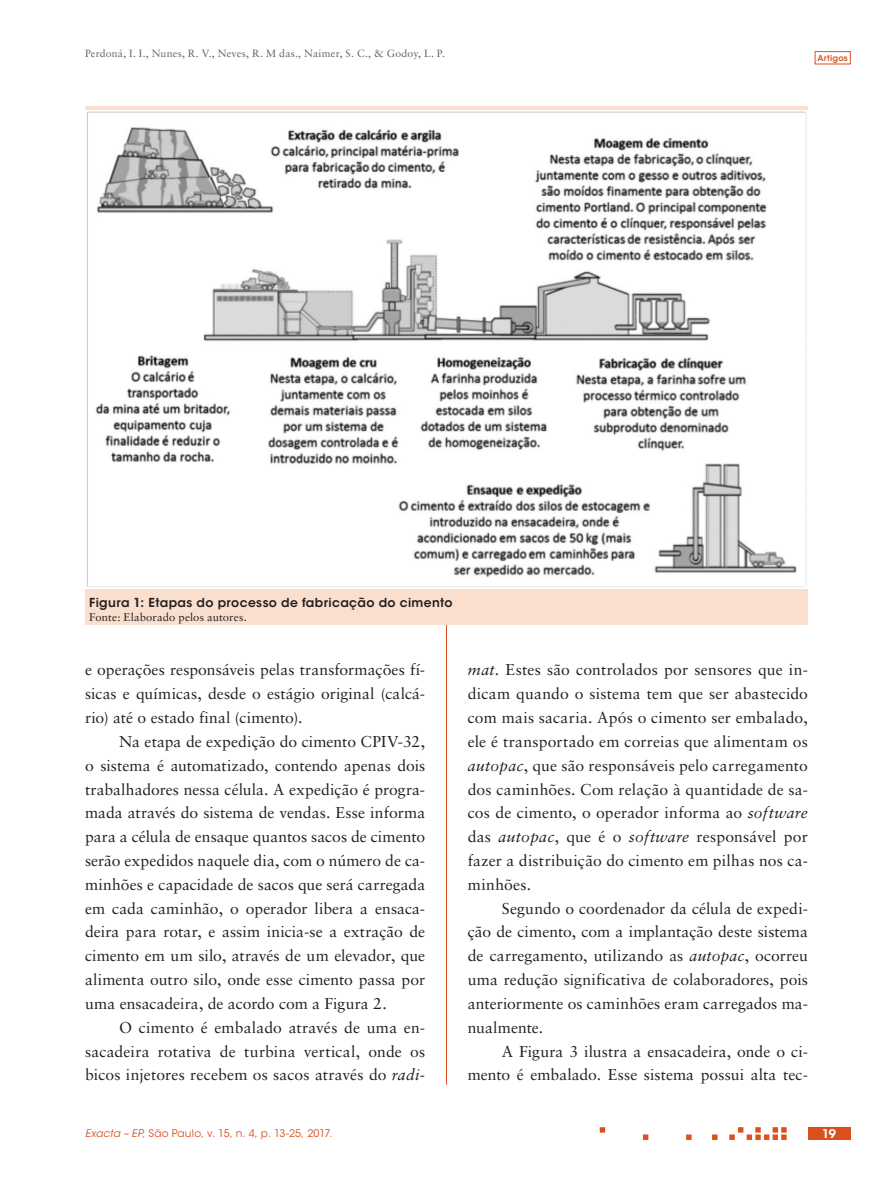
<style>
.page{position:relative;width:893px;height:1191px;background:#fff}
.page>*{position:absolute;margin:0;border:0;box-sizing:border-box;transform-origin:0 0}
.ex_Normal{font:15.75px/23.9px "Sabon LT Std";letter-spacing:.005em;color:#231f20;text-align:justify}
.ex_Tabela_-_titulo{font:600 12.3px "ITC Avant Garde Std";letter-spacing:.03em;color:#231f20}
.t1{font:600 12px "ITC Avant Garde Std";color:#fff}
.ex_Tabela_-_nota{font:11.25px "Sabon LT Std";letter-spacing:.01em;color:#231f20}
.t2{font:10.5px "Sabon LT Std";letter-spacing:.02em;color:#636366}
.t3{font:10.5px "ITC Avant Garde Std";letter-spacing:.015em;color:#da511d}
.t4{font:600 8.25px "ITC Avant Garde Std";letter-spacing:.025em;color:#da511d}
.s1{font-style:italic}
</style>
<div class="page">
<hr style="left:446px;top:106px;width:1px;height:978px;background:#da511d">
<svg style="left:600px;top:1127px;width:187px;height:13px"></svg>
<div style="left:815px;top:51px;width:35px;height:13px;border:1px solid #da511d"></div>
<div style="left:808px;top:1127px;width:42px;height:13px;background:#da511d"></div>
<div style="left:85px;top:106px;width:723px;height:519px;background:#fadfce"></div>
<img style="left:85px;top:111px;width:723px;height:477px">
<p class="t2" style="left:85px;top:47px;width:361px">Perdoná, I. I., Nunes, R. V., Neves, R. M das., Naimer, S. C., &amp; Godoy, L. P.</p>
<p class="t4" style="left:817px;top:53px;width:32px">Artigos</p>
<p class="ex_Tabela_-_titulo" style="left:89px;top:595px;width:365px">Figura 1: Etapas do processo de fabricação do cimento</p>
<p class="ex_Tabela_-_nota" style="left:89px;top:610px;width:159px">Fonte: Elaborado pelos autores.</p>
<p class="ex_Normal" style="left:85px;top:658px;width:342px">e operações responsáveis pelas transformações fí&shy;sicas e químicas, desde o estágio original (calcá&shy;rio) até o estado final (cimento).</p>
<p class="ex_Normal" style="left:85px;top:729px;width:342px;text-indent:34px">Na etapa de expedição do cimento CPIV-32, o sistema é automatizado, contendo apenas dois trabalhadores nessa célula. A expedição é progra&shy;mada através do sistema de vendas. Esse informa para a célula de ensaque quantos sacos de cimento serão expedidos naquele dia, com o número de ca&shy;minhões e capacidade de sacos que será carregada em cada caminhão, o operador libera a ensaca&shy;deira para rotar, e assim inicia-se a extração de cimento em um silo, através de um elevador, que alimenta outro silo, onde esse cimento passa por uma ensacadeira, de acordo com a Figura 2.</p>
<p class="ex_Normal" style="left:85px;top:1015px;width:342px;text-indent:34px">O cimento é embalado através de uma en&shy;sacadeira rotativa de turbina vertical, onde os bicos injetores recebem os sacos através do <span class="s1">radi-</span></p>
<p class="ex_Normal" style="left:468px;top:658px;width:342px"><span class="s1">mat</span>. Estes são controlados por sensores que in&shy;dicam quando o sistema tem que ser abastecido com mais sacaria. Após o cimento ser embalado, ele é transportado em correias que alimentam os <span class="s1">autopac</span>, que são responsáveis pelo carregamento dos caminhões. Com relação à quantidade de sa&shy;cos de cimento, o operador informa ao <span class="s1">software </span>das <span class="s1">autopac</span>, que é o <span class="s1">software</span> responsável por fazer a distribuição do cimento em pilhas nos ca&shy;minhões.</p>
<p class="ex_Normal" style="left:468px;top:896px;width:342px;text-indent:34px">Segundo o coordenador da célula de expedi&shy;ção de cimento, com a implantação deste sistema de carregamento, utilizando as <span class="s1">autopac</span>, ocorreu uma redução significativa de colaboradores, pois anteriormente os caminhões eram carregados ma&shy;nualmente.</p>
<p class="ex_Normal" style="left:468px;top:1039px;width:342px;text-align:right">A Figura 3 ilustra a ensacadeira, onde o ci&shy;mento é embalado. Esse sistema possui alta tec-</p>
<p class="t3" style="left:85px;top:1127px;width:249px"><span class="s1">Exacta – EP</span>, São Paulo, v. 15, n. 4, p. 13-25, 2017.</p>
<p class="t1" style="left:822px;top:1126px;width:15px">19</p>
</div>
